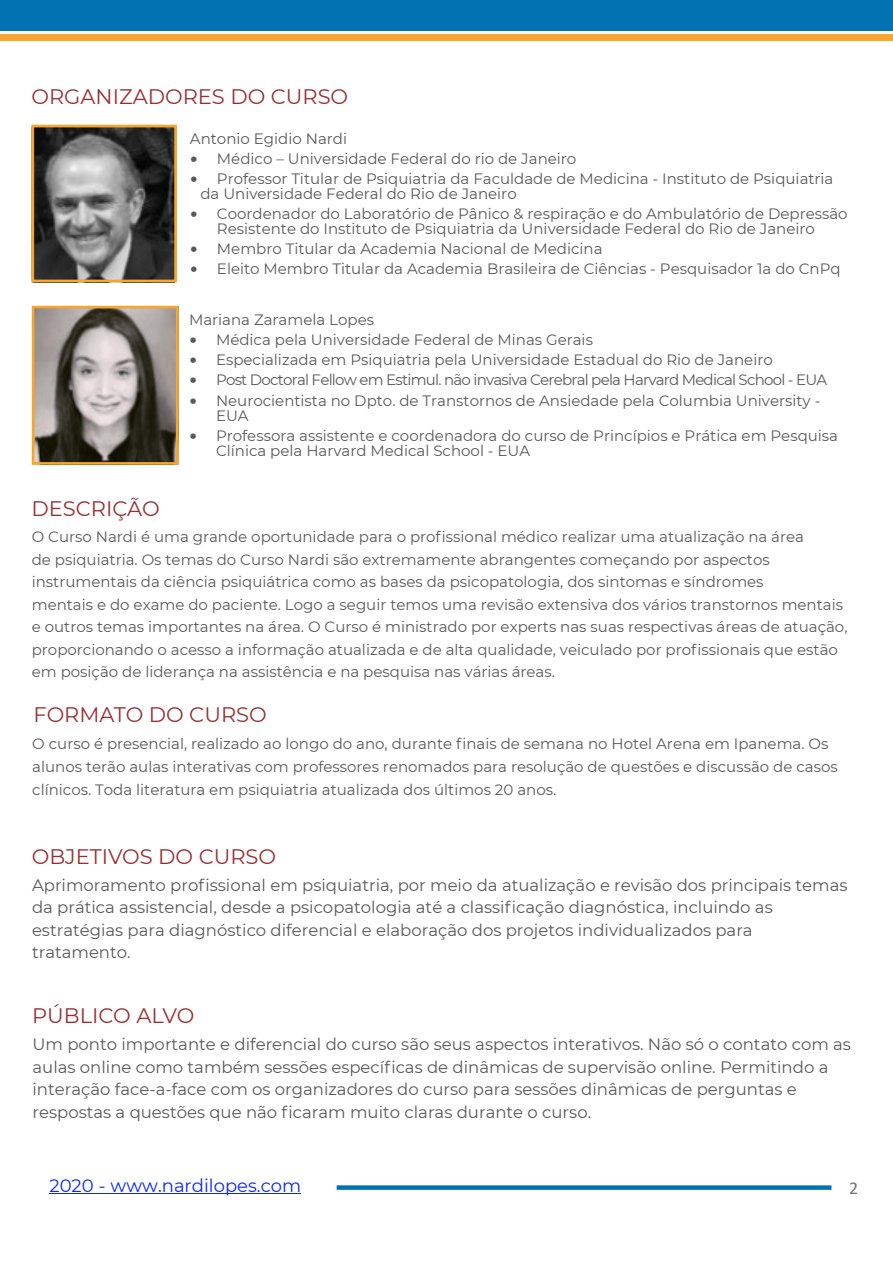
<style>
.page{position:relative;width:893px;height:1263px;background:#fff}
.page>*{position:absolute;margin:0;border:0;box-sizing:border-box;transform-origin:0 0}
.t1{font:21px "Montserrat";color:#982f32}
.t2{font:18px "Montserrat";color:#0d28f2}
.t3{font:18px "Calibri";color:#737373}
.t4{font:16.5px/22.5px "Montserrat";color:#595959}
.t5{font:15px/22.5px "Montserrat";color:#595959}
.t6{font:15px "Montserrat";letter-spacing:-.05em;color:#595959}
.s1{font-family:"Verdana"}
</style>
<div class="page">
<div style="left:0;top:0;width:893px;height:30px;background:#0173b3"></div>
<div style="left:0;top:35px;width:893px;height:6px;background:#f7a62c"></div>
<img style="left:36px;top:129px;width:137px;height:149px">
<div style="left:32px;top:125px;width:145px;height:157px;border:3px solid #f7a62c"></div>
<img style="left:36px;top:310px;width:139px;height:151px">
<div style="left:32px;top:306px;width:147px;height:159px;border:3px solid #f7a62c"></div>
<div style="left:337px;top:1185px;width:494px;height:5px;background:#0173b3"></div>
<hr style="left:50px;top:1193px;width:251px;height:1px;background:#0d28f2">
<h1 class="t1" style="left:32px;top:84px;width:318px">ORGANIZADORES DO CURSO</h1>
<h1 class="t1" style="left:32px;top:496px;width:130px">DESCRIÇÃO</h1>
<p class="t5" style="left:190px;top:127px;width:159px">Antonio Egidio Nardi</p>
<p class="t5" style="left:190px;top:147px;width:388px"><span class="s1">•</span> Médico – Universidade Federal do rio de Janeiro</p>
<p class="t5" style="left:200px;top:171px;width:635px;line-height:15px;text-indent:-10px"><span class="s1">•</span> Professor Titular de Psiquiatria da Faculdade de Medicina - Instituto de Psiquiatria da Universidade Federal do Rio de Janeiro</p>
<p class="t5" style="left:190px;top:206px;width:659px;line-height:15px;text-align:center"><span class="s1">•</span> Coordenador do Laboratório de Pânico &amp; respiração e do Ambulatório de Depressão<br>Resistente do Instituto de Psiquiatria da Universidade Federal do Rio de Janeiro</p>
<p class="t5" style="left:190px;top:238px;width:414px"><span class="s1">•</span> Membro Titular da Academia Nacional de Medicina</p>
<p class="t5" style="left:190px;top:258px;width:652px"><span class="s1">•</span> Eleito Membro Titular da Academia Brasileira de Ciências - Pesquisador 1a do CnPq</p>
<p class="t5" style="left:189px;top:308px;width:187px">Mariana Zaramela Lopes</p>
<p class="t5" style="left:189px;top:329px;width:405px"><span class="s1">•</span> Médica pela Universidade Federal de Minas Gerais</p>
<p class="t5" style="left:189px;top:349px;width:585px"><span class="s1">•</span> Especializada em Psiquiatria pela Universidade Estadual do Rio de Janeiro</p>
<p class="t6" style="left:189px;top:371px;width:640px"><span class="s1">•</span> Post Doctoral Fellow em Estimul. não invasiva Cerebral pela Harvard Medical School - EUA</p>
<p class="t5" style="left:216px;top:393px;width:606px;line-height:15px;text-indent:-27px"><span class="s1">•</span> Neurocientista no Dpto. de Transtornos de Ansiedade pela Columbia University -<br>EUA</p>
<p class="t5" style="left:216px;top:428px;width:624px;line-height:15px;text-indent:-27px"><span class="s1">•</span> Professora assistente e coordenadora do curso de Princípios e Prática em Pesquisa<br>Clínica pela Harvard Medical School - EUA</p>
<p class="t5" style="left:32px;top:526px;width:817px">O Curso Nardi é uma grande oportunidade para o profissional médico realizar uma atualização na área<br>de psiquiatria. Os temas do Curso Nardi são extremamente abrangentes começando por aspectos instrumentais da ciência psiquiátrica como as bases da psicopatologia, dos sintomas e síndromes<br>mentais e do exame do paciente. Logo a seguir temos uma revisão extensiva dos vários transtornos mentais e outros temas importantes na área. O Curso é ministrado por experts nas suas respectivas áreas de atuação, proporcionando o acesso a informação atualizada e de alta qualidade, veiculado por profissionais que estão em posição de liderança na assistência e na pesquisa nas várias áreas.</p>
<h1 class="t1" style="left:34px;top:702px;width:235px">FORMATO DO CURSO</h1>
<p class="t5" style="left:32px;top:733px;width:807px">O curso é presencial, realizado ao longo do ano, durante finais de semana no Hotel Arena em Ipanema. Os alunos terão aulas interativas com professores renomados para resolução de questões e discussão de casos clínicos. Toda literatura em psiquiatria atualizada dos últimos 20 anos.</p>
<h1 class="t1" style="left:32px;top:844px;width:246px">OBJETIVOS DO CURSO</h1>
<p class="t4" style="left:32px;top:874px;width:817px">Aprimoramento profissional em psiquiatria, por meio da atualização e revisão dos principais temas da prática assistencial, desde a psicopatologia até a classificação diagnóstica, incluindo as estratégias para diagnóstico diferencial e elaboração dos projetos individualizados para tratamento.</p>
<h1 class="t1" style="left:32px;top:1003px;width:164px">PÚBLICO ALVO</h1>
<p class="t4" style="left:33px;top:1033px;width:820px">Um ponto importante e diferencial do curso são seus aspectos interativos. Não só o contato com as aulas online como também sessões específicas de dinâmicas de supervisão online. Permitindo a interação face-a-face com os organizadores do curso para sessões dinâmicas de perguntas e respostas a questões que não ficaram muito claras durante o curso.</p>
<p class="t2" style="left:50px;top:1174px;width:253px">2020 - www.nardilopes.com</p>
<p class="t3" style="left:849px;top:1181px;width:11px">2</p>
</div>
